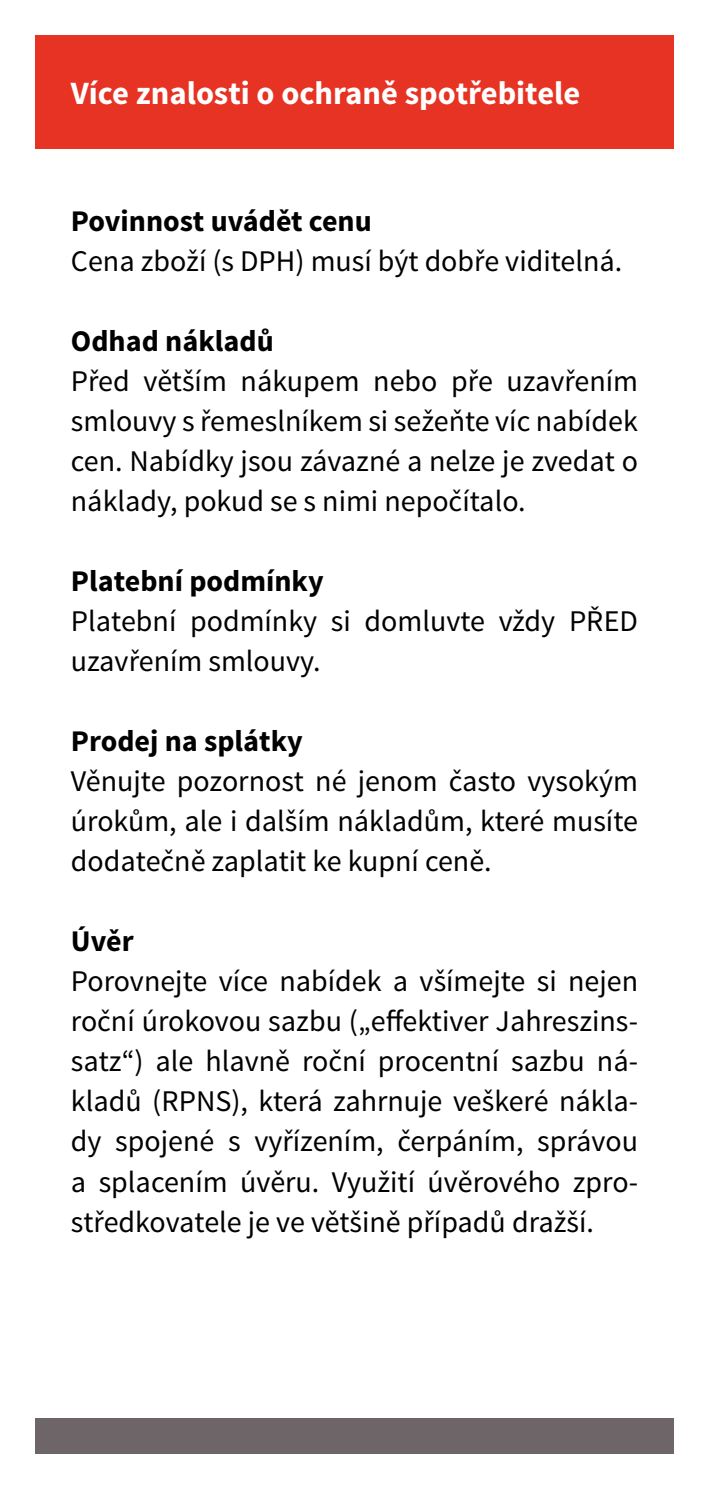
<style>
.page{position:relative;width:709px;height:1489px;background:#fff}
.page>*{position:absolute;margin:0;border:0;box-sizing:border-box;transform-origin:0 0}
.t1{font:700 32.5px "Source Sans Pro";color:#fff}
.P__Fließtext{font:30px/40px "Source Sans Pro";color:#000;text-align:justify}
.H2__Zwischenübersch{font:700 30px "Source Sans Pro";color:#000}
</style>
<div class="page">
<div style="left:35px;top:1417px;width:638px;height:36px;background:#6e6569"></div>
<div style="left:35px;top:35px;width:638px;height:114px;background:#e63323"></div>
<p class="t1" style="left:71px;top:73px;width:511px">Více znalosti o ochraně spotřebitele</p>
<h2 class="H2__Zwischenübersch" style="left:71px;top:202px;width:302px">Povinnost uvádět cenu</h2>
<p class="P__Fließtext" style="left:71px;top:241px;width:553px">Cena zboží (s DPH) musí být dobře viditelná.</p>
<h2 class="H2__Zwischenübersch" style="left:71px;top:322px;width:204px">Odhad nákladů</h2>
<p class="P__Fließtext" style="left:71px;top:361px;width:568px">Před větším nákupem nebo pře uzavřením smlouvy s řemeslníkem si sežeňte víc nabídek cen. Nabídky jsou závazné a nelze je zvedat o náklady, pokud se s nimi nepočítalo.</p>
<h2 class="H2__Zwischenübersch" style="left:71px;top:562px;width:254px">Platební podmínky</h2>
<p class="P__Fließtext" style="left:71px;top:601px;width:568px">Platební podmínky si domluvte vždy PŘED uzavřením smlouvy.</p>
<h2 class="H2__Zwischenübersch" style="left:71px;top:722px;width:233px">Prodej na splátky</h2>
<p class="P__Fließtext" style="left:71px;top:761px;width:568px">Věnujte pozornost né jenom často vysokým úrokům, ale i dalším nákladům, které musíte dodatečně zaplatit ke kupní ceně.</p>
<h2 class="H2__Zwischenübersch" style="left:71px;top:922px;width:64px">Úvěr</h2>
<p class="P__Fließtext" style="left:71px;top:961px;width:568px">Porovnejte více nabídek a všímejte si nejen roční úrokovou sazbu („effektiver Jahreszins&shy;satz“) ale hlavně roční procentní sazbu ná&shy;kladů (RPNS), která zahrnuje veškeré nákla&shy;dy spojené s vyřízením, čerpáním, správou a splacením úvěru. Využití úvěrového zpro&shy;středkovatele je ve většině případů dražší.</p>
</div>
